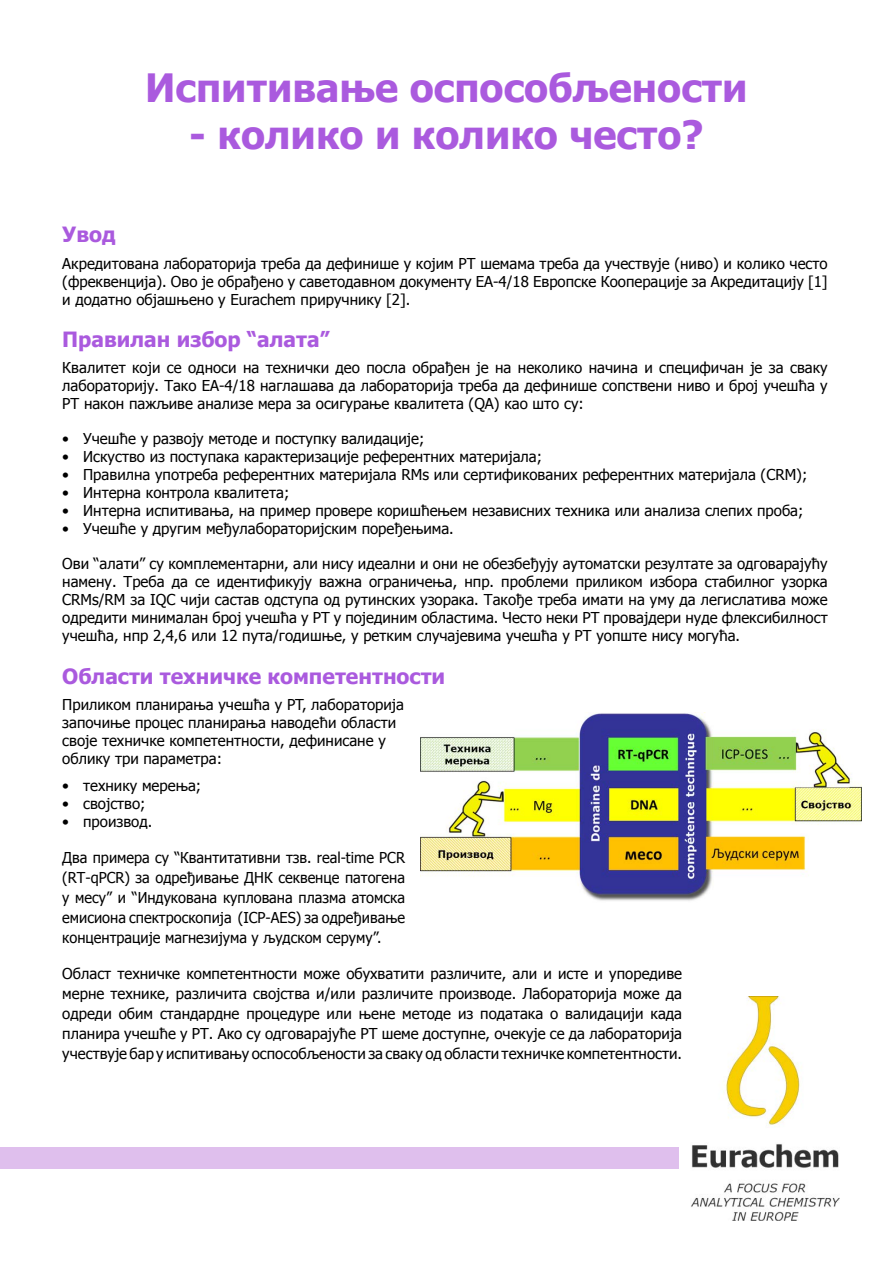
<style>
.page{position:relative;width:893px;height:1263px;background:#fff}
.page>*{position:absolute;margin:0;border:0;box-sizing:border-box;transform-origin:0 0}
.t1{font:700 39px "Tahoma";color:#aa5ade}
.t2{font:700 21px "Tahoma";color:#aa5ade}
.t3{font:15px/18px "Tahoma";color:#000;text-align:justify}
</style>
<div class="page">
<img style="left:691px;top:997px;width:148px;height:223px">
<div style="left:0;top:1147px;width:678px;height:21px;background:#dfbfed"></div>
<img style="left:420px;top:712px;width:442px;height:189px">
<h1 class="t1" style="left:145px;top:60px;width:604px">Испитивање оспособљености</h1>
<h1 class="t1" style="left:189px;top:107px;width:516px">- колико и колико често?</h1>
<h2 class="t2" style="left:62px;top:220px;width:55px">Увод</h2>
<p class="t3" style="left:62px;top:253px;width:767px">Акредитована лабораторија треба да дефинише у којим PТ шемама треба да учествује (ниво) и колико често (фреквенција). Ово је обрађено у саветодавном документу ЕА-4/18 Европске Кооперације за Акредитацију [1] и додатно објашњено у Еurachem приручнику [2].</p>
<h2 class="t2" style="left:62px;top:324px;width:269px">Правилан избор “алата”</h2>
<p class="t3" style="left:62px;top:358px;width:767px">Квалитет који се односи на технички део посла обрађен је на неколико начина и специфичан је за сваку лабораторију. Тако ЕА-4/18 наглашава да лабораторија треба да дефинише сопствени ниво и број учешћа у PТ након пажљиве анализе мера за осигурање квалитета (QА) као што су:</p>
<p class="t3" style="left:62px;top:429px;width:364px">• Учешће у развоју методе и поступку валидације;</p>
<p class="t3" style="left:62px;top:447px;width:481px">• Искуство из поступака карактеризације референтних материјала;</p>
<p class="t3" style="left:62px;top:465px;width:746px">• Правилна употреба референтних материјала RMs или сертификованих референтних материјала (CRM);</p>
<p class="t3" style="left:62px;top:483px;width:229px">• Интерна контрола квалитета;</p>
<p class="t3" style="left:62px;top:501px;width:743px">• Интерна испитивања, на пример провере коришћењем независних техника или анализа слепих проба;</p>
<p class="t3" style="left:62px;top:519px;width:393px">• Учешће у другим међулабораторијским поређењима.</p>
<p class="t3" style="left:62px;top:554px;width:767px">Ови “алати” су комплементарни, али нису идеални и они не обезбеђују аутоматски резултате за одговарајућу намену. Треба да се идентификују важна ограничења, нпр. проблеми приликом избора стабилног узорка CRMs/RM за IQC чији састав одступа од рутинских узорака. Такође треба имати на уму да легислатива може одредити минималан број учешћа у PТ у појединим областима. Често неки PТ провајдери нуде флексибилност учешћа, нпр 2,4,6 или 12 пута/годишње, у ретким случајевима учешћа у PТ уопште нису могућа.</p>
<h2 class="t2" style="left:62px;top:661px;width:384px">Области техничке компетентности</h2>
<p class="t3" style="left:62px;top:695px;width:343px;text-align:left">Приликом планирања учешћа у PT, лабораторија започиње процес планирања наводећи области своје техничке компетентности, дефинисане у облику три параметра:</p>
<p class="t3" style="left:62px;top:775px;width:140px">• технику мерења;</p>
<p class="t3" style="left:62px;top:793px;width:85px">• својство;</p>
<p class="t3" style="left:62px;top:811px;width:92px">• производ.</p>
<p class="t3" style="left:62px;top:847px;width:344px;line-height:19.8px">Два примера су “Квантитативни тзв. real-time PCR (RТ-qPCR) за одређивање ДНК секвенце патогена у месу” и “Индукована куплована плазма атомска емисиона спектроскопија (ICP-АЕS) за одређивање концентрације магнезијума у људском серуму”.</p>
<p class="t3" style="left:62px;top:963px;width:621px;line-height:19.8px">Област техничке компетентности може обухватити различите, али и исте и упоредиве мерне технике, различита својства и/или различите производе. Лабораторија може да одреди обим стандардне процедуре или њене методе из података о валидацији када планира учешће у PТ. Ако су одговарајуће PТ шеме доступне, очекује се да лабораторија учествује бар у испитивању оспособљености за сваку од области техничке компетентности.</p>
</div>
